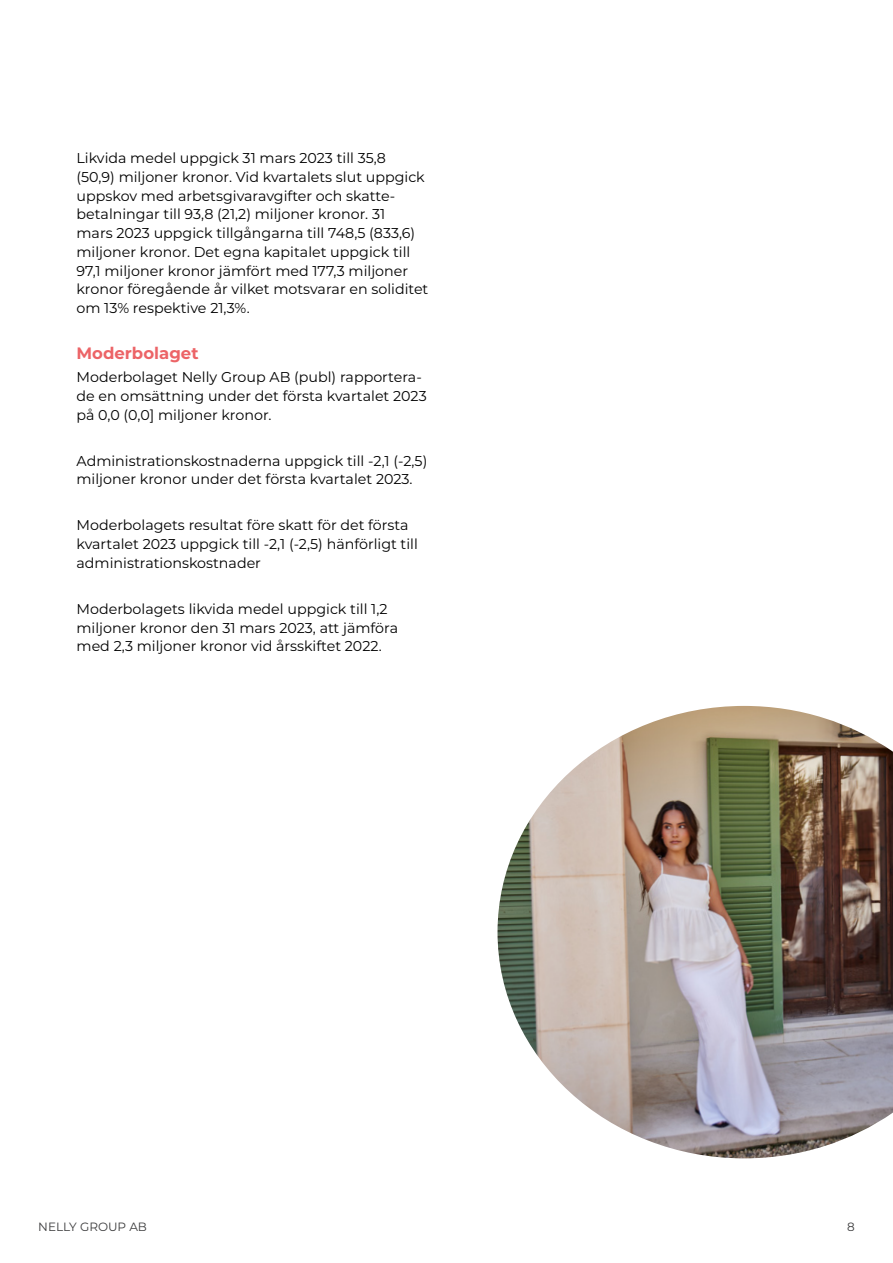
<style>
.page{position:relative;width:893px;height:1263px;background:#fff}
.page>*{position:absolute;margin:0;border:0;box-sizing:border-box;transform-origin:0 0}
.t1{font:700 16.5px "Montserrat";color:#ec6467}
.t2{font:14.25px/18.8px "Montserrat";color:#000}
.t3{font:12px "Montserrat";color:#3b3b3c}
</style>
<div class="page">
<img style="left:497px;top:706px;width:396px;height:452px">
<p class="t2" style="left:77px;top:148px;width:353px">Likvida medel uppgick 31 mars 2023 till 35,8<br>(50,9) miljoner kronor. Vid kvartalets slut uppgick uppskov med arbetsgivaravgifter och skatte&shy;betalningar till 93,8 (21,2) miljoner kronor. 31<br>mars 2023 uppgick tillgångarna till 748,5 (833,6) miljoner kronor. Det egna kapitalet uppgick till 97,1 miljoner kronor jämfört med 177,3 miljoner kronor föregående år vilket motsvarar en soliditet om 13% respektive 21,3%.</p>
<p class="t1" style="left:77px;top:341px;width:124px">Moderbolaget</p>
<p class="t2" style="left:77px;top:367px;width:352px">Moderbolaget Nelly Group AB (publ) rapportera&shy;de en omsättning under det första kvartalet 2023 på 0,0 (0,0] miljoner kronor.</p>
<p class="t2" style="left:77px;top:451px;width:352px">Administrationskostnaderna uppgick till -2,1 (-2,5) miljoner kronor under det första kvartalet 2023.</p>
<p class="t2" style="left:77px;top:515px;width:343px">Moderbolagets resultat före skatt för det första kvartalet 2023 uppgick till -2,1 (-2,5) hänförligt till administrationskostnader</p>
<p class="t2" style="left:77px;top:599px;width:323px">Moderbolagets likvida medel uppgick till 1,2 miljoner kronor den 31 mars 2023, att jämföra med 2,3 miljoner kronor vid årsskiftet 2022.</p>
<p class="t3" style="left:38px;top:1218px;width:110px">NELLY GROUP AB</p>
<p class="t3" style="left:847px;top:1218px;width:9px">8</p>
</div>
